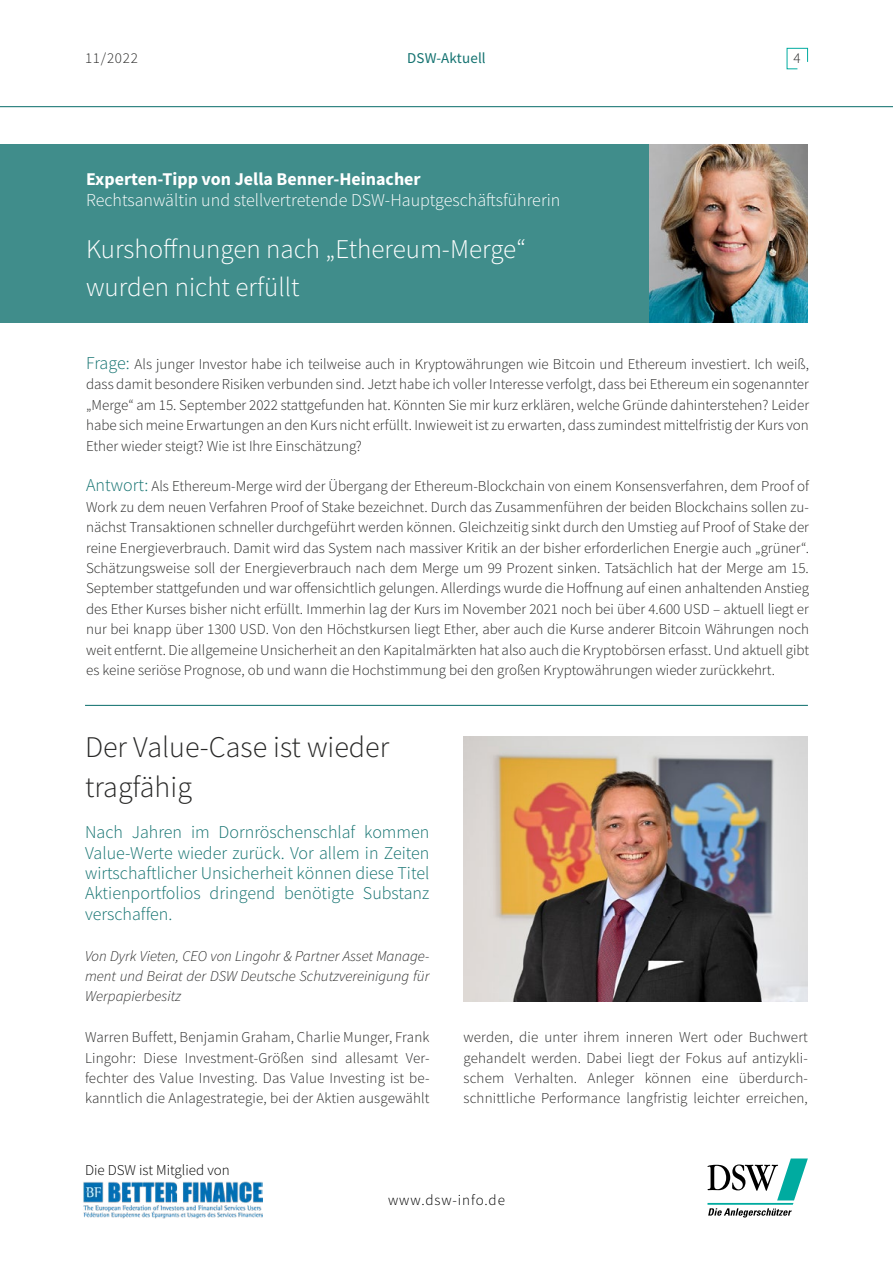
<style>
.page{position:relative;width:893px;height:1263px;background:#fff}
.page>*{position:absolute;margin:0;border:0;box-sizing:border-box;transform-origin:0 0}
.t1{font:300 30px/40.8px "Source Sans Pro";color:#282827}
.t2{font:300 27px/37.5px "Source Sans Pro";color:#fff}
.t3{font:300 18px/20.4px "Source Sans Pro";color:#137270;text-align:justify}
.t4{font:300 18px "Source Sans Pro";color:#fff}
.t5{font:700 18px "Source Sans Pro";color:#fff}
.t6{font:300 15px/20.4px "Source Sans Pro";color:#282827;text-align:justify}
.t7{font:italic 300 15px/20.4px "Source Sans Pro";color:#282827;text-align:justify}
.t8{font:300 15px "Source Sans Pro";color:#000}
.t9{font:300 15px "Source Sans Pro";letter-spacing:.06em;color:#000}
.t10{font:15px "Source Sans Pro";letter-spacing:.01em;color:#137270}
.s1{font-size:18px;color:#137270}
</style>
<div class="page">
<svg style="left:707px;top:1158px;width:101px;height:59px"></svg>
<svg style="left:786px;top:48px;width:22px;height:22px"></svg>
<hr style="left:0;top:106px;width:893px;height:1px;background:#076b69">
<img style="left:83px;top:1182px;width:180px;height:37px">
<div style="left:0;top:145px;width:808px;height:178px;background:#408d8b"></div>
<img style="left:650px;top:145px;width:158px;height:178px">
<hr style="left:85px;top:705px;width:723px;height:1px;background:#076b69">
<img style="left:463px;top:736px;width:345px;height:266px">
<p class="t6" style="left:85px;top:48px;width:54px">11/2022</p>
<p class="t10" style="left:407px;top:48px;width:80px">DSW-Aktuell</p>
<p class="t5" style="left:86px;top:167px;width:336px">Experten-Tipp von Jella Benner-Heinacher</p>
<p class="t4" style="left:86px;top:189px;width:476px">Rechtsanwältin und stellvertretende DSW-Hauptgeschäftsführerin</p>
<h2 class="t2" style="left:86px;top:231px;width:441px">Kurshoffnungen nach „Ethereum-Merge“ wurden nicht erfüllt</h2>
<p class="t6" style="left:794px;top:48px;width:9px">4</p>
<p class="t6" style="left:86px;top:354px;width:724px"><span class="s1">Frage:</span> Als junger Investor habe ich teilweise auch in Kryptowährungen wie Bitcoin und Ethereum investiert. Ich weiß, dass damit besondere Risiken verbunden sind. Jetzt habe ich voller Interesse verfolgt, dass bei Ethereum ein sogenannter „Merge“ am 15. September 2022 stattgefunden hat. Könnten Sie mir kurz erklären, welche Gründe dahinterstehen? Leider habe sich meine Erwartungen an den Kurs nicht erfüllt. Inwieweit ist zu erwarten, dass zumindest mittelfristig der Kurs von Ether wieder steigt? Wie ist Ihre Einschätzung?</p>
<p class="t6" style="left:86px;top:476px;width:724px"><span class="s1">Antwort:</span> Als Ethereum-Merge wird der Übergang der Ethereum-Blockchain von einem Konsensverfahren, dem Proof of Work zu dem neuen Verfahren Proof of Stake bezeichnet. Durch das Zusammenführen der beiden Blockchains sollen zu&shy;nächst Transaktionen schneller durchgeführt werden können. Gleichzeitig sinkt durch den Umstieg auf Proof of Stake der reine Energieverbrauch. Damit wird das System nach massiver Kritik an der bisher erforderlichen Energie auch „grüner“.<br>Schätzungsweise soll der Energieverbrauch nach dem Merge um 99 Prozent sinken. Tatsächlich hat der Merge am 15.<br>September stattgefunden und war offensichtlich gelungen. Allerdings wurde die Hoffnung auf einen anhaltenden Anstieg des Ether Kurses bisher nicht erfüllt. Immerhin lag der Kurs im November 2021 noch bei über 4.600 USD – aktuell liegt er nur bei knapp über 1300 USD. Von den Höchstkursen liegt Ether, aber auch die Kurse anderer Bitcoin Währungen noch weit entfernt. Die allgemeine Unsicherheit an den Kapitalmärkten hat also auch die Kryptobörsen erfasst. Und aktuell gibt es keine seriöse Prognose, ob und wann die Hochstimmung bei den großen Kryptowährungen wieder zurückkehrt.</p>
<h1 class="t1" style="left:85px;top:726px;width:306px">Der Value-Case ist wieder tragfähig</h1>
<p class="t3" style="left:85px;top:822px;width:346px">Nach Jahren im Dornröschenschlaf kommen Value-Werte wieder zurück. Vor allem in Zeiten wirtschaftlicher Unsicherheit können diese Titel Aktienportfolios dringend benötigte Substanz verschaffen.</p>
<p class="t7" style="left:85px;top:945px;width:346px">Von Dyrk Vieten, CEO von Lingohr &amp; Partner Asset Manage&shy;ment und Beirat der DSW Deutsche Schutzvereinigung für Werpapierbesitz</p>
<p class="t6" style="left:85px;top:1027px;width:346px">Warren Buffett, Benjamin Graham, Charlie Munger, Frank Lingohr: Diese Investment-Größen sind allesamt Ver&shy;fechter des Value Investing. Das Value Investing ist be&shy;kanntlich die Anlagestrategie, bei der Aktien ausgewählt</p>
<p class="t6" style="left:463px;top:1027px;width:346px">werden, die unter ihrem inneren Wert oder Buchwert gehandelt werden. Dabei liegt der Fokus auf antizykli&shy;schem Verhalten. Anleger können eine überdurch&shy;schnittliche Performance langfristig leichter erreichen,</p>
<p class="t8" style="left:85px;top:1161px;width:146px">Die DSW ist Mitglied von</p>
<p class="t9" style="left:388px;top:1191px;width:118px">www.dsw-info.de</p>
</div>
